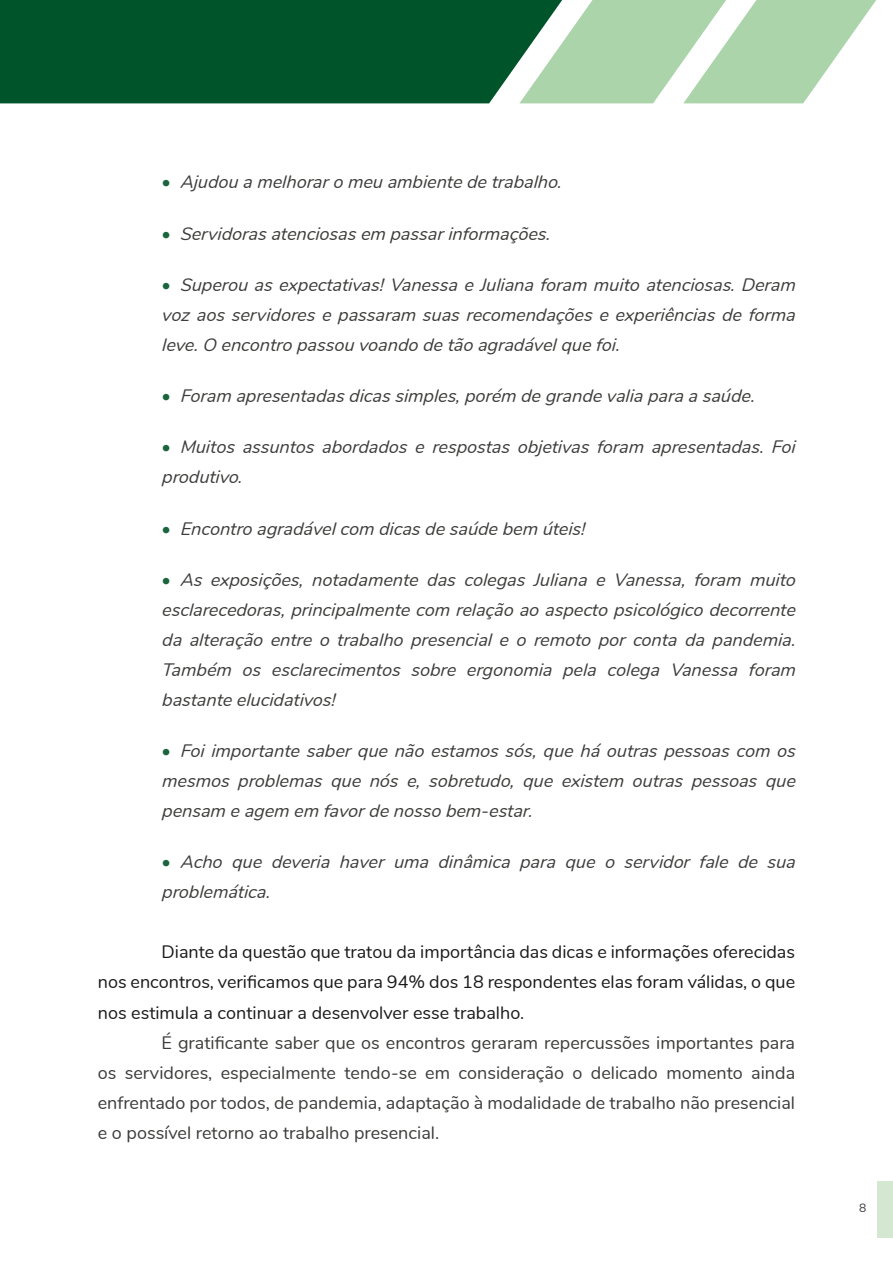
<style>
.page{position:relative;width:893px;height:1263px;background:#fff}
.page>*{position:absolute;margin:0;border:0;box-sizing:border-box;transform-origin:0 0}
.t1{font:italic 18px/30px "Nunito";letter-spacing:-.005em;color:#3c3c3b;text-align:justify}
.t2{font:18px/30px "Nunito";color:#3c3c3b;text-align:justify}
.t3{font:18px/30px "Nunito";color:#1a1a1a;text-align:justify}
.t4{font:12px "Nunito";color:#3c3c3b}
.s1{font-style:normal;color:#1a653e}
</style>
<div class="page">
<div style="left:877px;top:1181px;width:16px;height:56px;background:#d4e7d1"></div>
<div style="left:0;top:0;width:519px;height:103px;background:#005429"></div>
<svg style="left:519px;top:0;width:357px;height:103px"></svg>
<p class="t1" style="left:162px;top:166px;width:405px"><span class="s1">•</span> Ajudou a melhoraro meu ambiente de trabalho.</p>
<p class="t1" style="left:162px;top:217px;width:394px"><span class="s1">•</span> Servidoras atenciosas em passarinformações.</p>
<p class="t1" style="left:162px;top:269px;width:639px"><span class="s1">•</span> Superou as expectativas! Vanessa e Juliana foram muito atenciosas. Deram voz aos servidores e passaram suas recomendações e experiências de forma leve.O encontro passou voando de tão agradávelque foi.</p>
<p class="t1" style="left:162px;top:380px;width:599px"><span class="s1">•</span> Foram apresentadas dicas simples,porém de grande valia para a saúde.</p>
<p class="t1" style="left:162px;top:431px;width:639px"><span class="s1">•</span> Muitos assuntos abordados e respostas objetivas foram apresentadas. Foi produtivo.</p>
<p class="t1" style="left:162px;top:512px;width:429px"><span class="s1">•</span> Encontro agradávelcom dicas de saúde bem úteis!</p>
<p class="t1" style="left:162px;top:564px;width:639px"><span class="s1">•</span> As exposições, notadamente das colegas Juliana e Vanessa, foram muito esclarecedoras, principalmente com relação ao aspecto psicológico decorrente da alteração entre o trabalho presencial e o remoto por conta da pandemia.<br>Também os esclarecimentos sobre ergonomia pela colega Vanessa foram bastante elucidativos!</p>
<p class="t1" style="left:162px;top:735px;width:639px"><span class="s1">•</span> Foi importante saber que não estamos sós, que há outras pessoas com os mesmos problemas que nós e, sobretudo, que existem outras pessoas que pensam e agem em favorde nosso bem-estar.</p>
<p class="t1" style="left:162px;top:846px;width:639px"><span class="s1">•</span> Acho que deveria haver uma dinâmica para que o servidor fale de sua problemática.</p>
<p class="t3" style="left:98px;top:936px;width:699px;text-indent:64px">Diante da questão que tratou da importância das dicas e informações oferecidas nos encontros, verificamos que para 94% dos 18 respondentes elas foram válidas, o que nos estimula a continuar a desenvolver esse trabalho.</p>
<p class="t2" style="left:98px;top:1026px;width:699px;text-indent:64px">É gratificante saber que os encontros geraram repercussões importantes para os servidores, especialmente tendo-se em consideração o delicado momento ainda enfrentado por todos, de pandemia, adaptação à modalidade de trabalho não presencial e o possível retorno ao trabalho presencial.</p>
<p class="t4" style="left:859px;top:1199px;width:9px">8</p>
</div>
